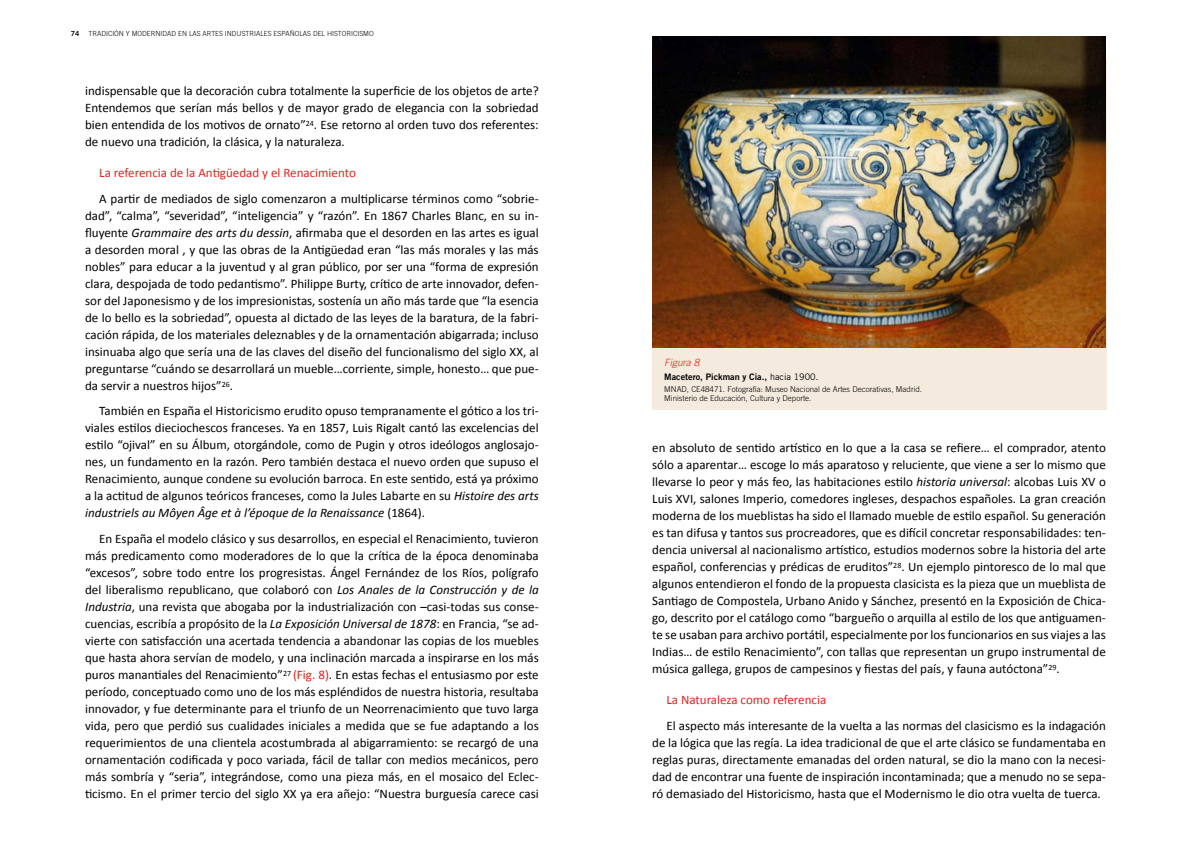
<style>
.page{position:relative;width:1191px;height:842px;background:#fff}
.page>*{position:absolute;margin:0;border:0;box-sizing:border-box;transform-origin:0 0}
.t1{font:13px/17px "Calibri";color:#000;text-align:justify}
.t2{font:13px "Calibri";color:#e42322}
.t3{font:italic 300 10px "Trade Gothic LT";color:#e32219}
.t4{font:9px "Trade Gothic LT Bold Two";color:#000}
.t5{font:300 8px/9px "Trade Gothic LT";color:#000}
.t6{font:300 7px "Trade Gothic LT";color:#000}
.t7{font:7px "Trade Gothic LT Bold Two";color:#000}
.s1{font-style:italic}
.s2{color:#e32219}
.s3{font-family:"Trade Gothic LT"}
</style>
<div class="page">
<div style="left:652px;top:37px;width:454px;height:373px;background:#f4eade"></div>
<img style="left:652px;top:36px;width:454px;height:312px">
<p class="t7" style="left:71px;top:29px;width:10px">74</p>
<p class="t6" style="left:89px;top:29px;width:287px">TRADICIÓN Y MODERNIDAD EN LAS ARTES INDUSTRIALES ESPAÑOLAS DEL HISTORICISMO</p>
<p class="t1" style="left:85px;top:81px;width:455px">indispensable que la decoración cubra totalmente la superficie de los objetos de arte?<br>Entendemos que serían más bellos y de mayor grado de elegancia con la sobriedad bien entendida de los motivos de ornato”<sup>24</sup>. Ese retorno al orden tuvo dos referentes: de nuevo una tradición, la clásica, y la naturaleza.</p>
<p class="t2" style="left:99px;top:165px;width:258px">La referencia de la Antigüedad y el Renacimiento</p>
<p class="t1" style="left:85px;top:189px;width:455px;text-indent:14px">A partir de mediados de siglo comenzaron a multiplicarse términos como “sobrie&shy;dad”, “calma”, “severidad”, “inteligencia” y “razón”. En 1867 Charles Blanc, en su in&shy;fluyente <span class="s1">Grammaire des arts du dessin</span>, afirmaba que el desorden en las artes es igual a desorden moral , y que las obras de la Antigüedad eran “las más morales y las más nobles” para educar a la juventud y al gran público, por ser una “forma de expresión clara, despojada de todo pedantismo”. Philippe Burty, crítico de arte innovador, defen&shy;sor del Japonesismo y de los impresionistas, sostenía un año más tarde que “la esencia de lo bello es la sobriedad”, opuesta al dictado de las leyes de la baratura, de la fabri&shy;cación rápida, de los materiales deleznables y de la ornamentación abigarrada; incluso insinuaba algo que sería una de las claves del diseño del funcionalismo del siglo XX, al preguntarse “cuándo se desarrollará un mueble…corriente, simple, honesto… que pue&shy;da servir a nuestros hijos”<sup>26</sup>.</p>
<p class="t1" style="left:85px;top:402px;width:455px;text-indent:14px">También en España el Historicismo erudito opuso tempranamente el gótico a los tri&shy;viales estilos dieciochescos franceses. Ya en 1857, Luis Rigalt cantó las excelencias del estilo “ojival” en su Álbum, otorgándole, como de Pugin y otros ideólogos anglosajo&shy;nes, un fundamento en la razón. Pero también destaca el nuevo orden que supuso el Renacimiento, aunque condene su evolución barroca. En este sentido, está ya próximo a la actitud de algunos teóricos franceses, como la Jules Labarte en su <span class="s1">Histoire des arts industriels au Môyen Âge et à l’époque de la Renaissance</span> (1864).</p>
<p class="t1" style="left:85px;top:529px;width:455px;text-indent:14px">En España el modelo clásico y sus desarrollos, en especial el Renacimiento, tuvieron más predicamento como moderadores de lo que la crítica de la época denominaba “excesos”, sobre todo entre los progresistas. Ángel Fernández de los Ríos, polígrafo del liberalismo republicano, que colaboró con <span class="s1">Los Anales de la Construcción y de la Industria</span>, una revista que abogaba por la industrialización con –casi-todas sus conse&shy;cuencias, escribía a propósito de la <span class="s1">La Exposición Universal de 1878</span>: en Francia, “se ad&shy;vierte con satisfacción una acertada tendencia a abandonar las copias de los muebles que hasta ahora servían de modelo, y una inclinación marcada a inspirarse en los más puros manantiales del Renacimiento”<sup>27</sup> <span class="s2">(Fig. 8)</span>. En estas fechas el entusiasmo por este período, conceptuado como uno de los más espléndidos de nuestra historia, resultaba innovador, y fue determinante para el triunfo de un Neorrenacimiento que tuvo larga vida, pero que perdió sus cualidades iniciales a medida que se fue adaptando a los requerimientos de una clientela acostumbrada al abigarramiento: se recargó de una ornamentación codificada y poco variada, fácil de tallar con medios mecánicos, pero más sombría y “seria”, integrándose, como una pieza más, en el mosaico del Eclec&shy;ticismo. En el primer tercio del siglo XX ya era añejo: “Nuestra burguesía carece casi</p>
<p class="t3" style="left:664px;top:357px;width:37px">Figura 8</p>
<p class="t4" style="left:664px;top:371px;width:156px">Macetero, Pickman y Cia., <span class="s3">hacia 1900.</span></p>
<p class="t5" style="left:664px;top:385px;width:259px">MNAD, CE48471. Fotografía: Museo Nacional de Artes Decorativas, Madrid.<br>Ministerio de Educación, Cultura y Deporte.</p>
<p class="t1" style="left:652px;top:438px;width:455px">en absoluto de sentido artístico en lo que a la casa se refiere… el comprador, atento sólo a aparentar… escoge lo más aparatoso y reluciente, que viene a ser lo mismo que llevarse lo peor y más feo, las habitaciones estilo <span class="s1">historia universal</span>: alcobas Luis XV o Luis XVI, salones Imperio, comedores ingleses, despachos españoles. La gran creación moderna de los mueblistas ha sido el llamado mueble de estilo español. Su generación es tan difusa y tantos sus procreadores, que es difícil concretar responsabilidades: ten&shy;dencia universal al nacionalismo artístico, estudios modernos sobre la historia del arte español, conferencias y prédicas de eruditos”<sup>28</sup>. Un ejemplo pintoresco de lo mal que algunos entendieron el fondo de la propuesta clasicista es la pieza que un mueblista de Santiago de Compostela, Urbano Anido y Sánchez, presentó en la Exposición de Chica&shy;go, descrito por el catálogo como “bargueño o arquilla al estilo de los que antiguamen&shy;te se usaban para archivo portátil, especialmente por los funcionarios en sus viajes a las Indias… de estilo Renacimiento”, con tallas que representan un grupo instrumental de música gallega, grupos de campesinos y fiestas del país, y fauna autóctona”<sup>29</sup>.</p>
<p class="t2" style="left:666px;top:692px;width:161px">La Naturaleza como referencia</p>
<p class="t1" style="left:652px;top:716px;width:455px;text-indent:14px">El aspecto más interesante de la vuelta a las normas del clasicismo es la indagación de la lógica que las regía. La idea tradicional de que el arte clásico se fundamentaba en reglas puras, directamente emanadas del orden natural, se dio la mano con la necesi&shy;dad de encontrar una fuente de inspiración incontaminada; que a menudo no se sepa&shy;ró demasiado del Historicismo, hasta que el Modernismo le dio otra vuelta de tuerca.</p>
</div>
